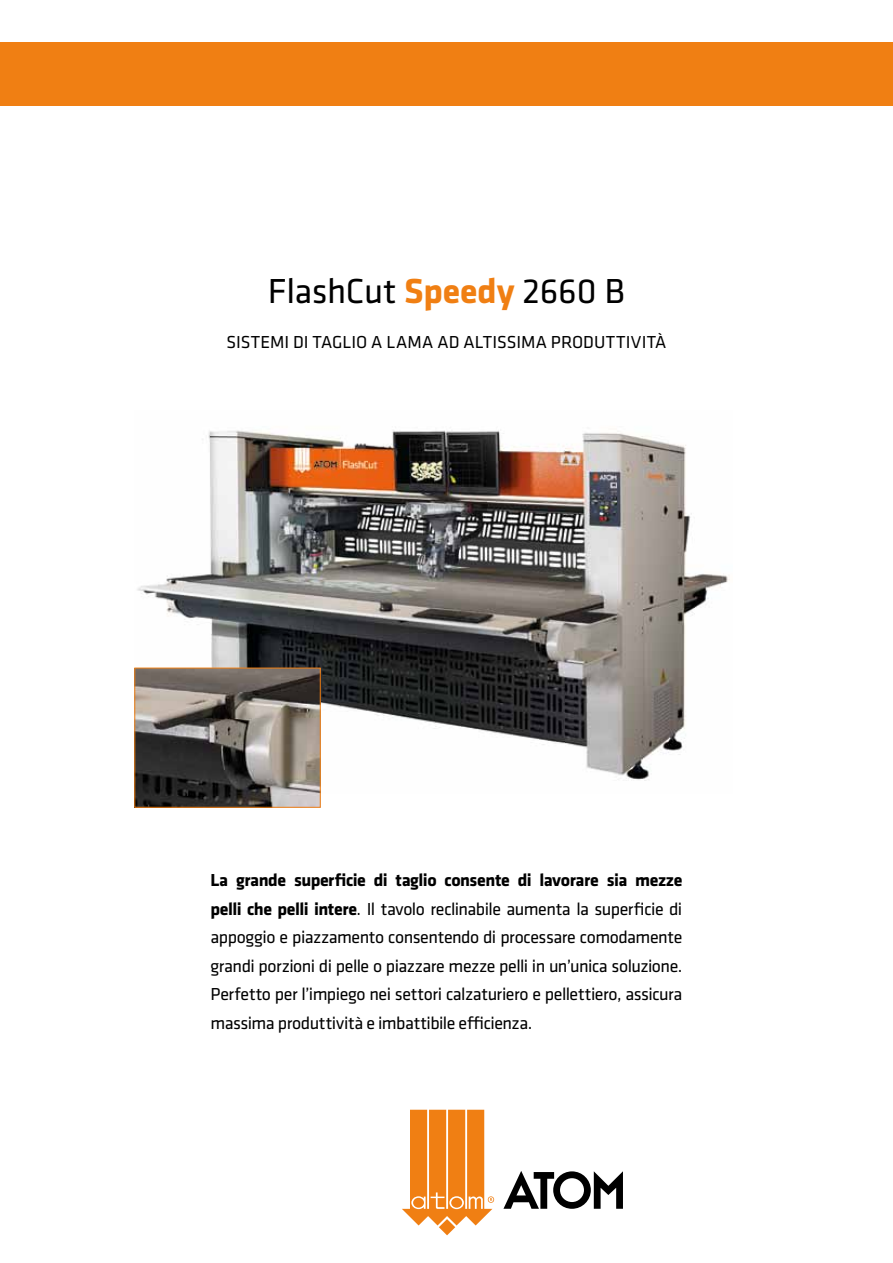
<style>
.page{position:relative;width:893px;height:1263px;background:#fff}
.page>*{position:absolute;margin:0;border:0;box-sizing:border-box;transform-origin:0 0}
.t1{font:36px "Klavika";letter-spacing:-.005em;color:#000}
.t2{font:18px/28.5px "Klavika";letter-spacing:-.025em;color:#000;text-align:justify}
.t3{font:18px "Klavika";letter-spacing:.005em;color:#000}
.s1{font-weight:700;color:#f07f13}
.s2{font-weight:700}
</style>
<div class="page">
<img style="left:134px;top:430px;width:596px;height:351px">
<img style="left:136px;top:670px;width:183px;height:136px">
<div style="left:134px;top:668px;width:187px;height:140px;border:1px solid #f07f13"></div>
<svg style="left:503px;top:1171px;width:120px;height:38px"></svg>
<svg style="left:402px;top:1110px;width:92px;height:125px"></svg>
<div style="left:0;top:43px;width:893px;height:63px;background:#f07f13"></div>
<h1 class="t1" style="left:268px;top:272px;width:359px">FlashCut <span class="s1">Speedy</span> 2660 B</h1>
<p class="t3" style="left:226px;top:332px;width:442px">Sistemi di tagli o a lama ad altissi ma produttività</p>
<p class="t2" style="left:210px;top:866px;width:473px"><span class="s2">La grande superficie di taglio consente di lavorare sia mezze pelli che pelli intere</span>. Il tavolo reclinabile aumenta la superficie di appoggio e piazzamento consentendo di processare comodamente grandi porzioni di pelle o piazzare mezze pelli in un’unica soluzione.<br>Perfetto per l’impiego nei settori calzaturiero e pellettiero, assicura massima produttività e imbattibile efficienza.</p>
</div>
